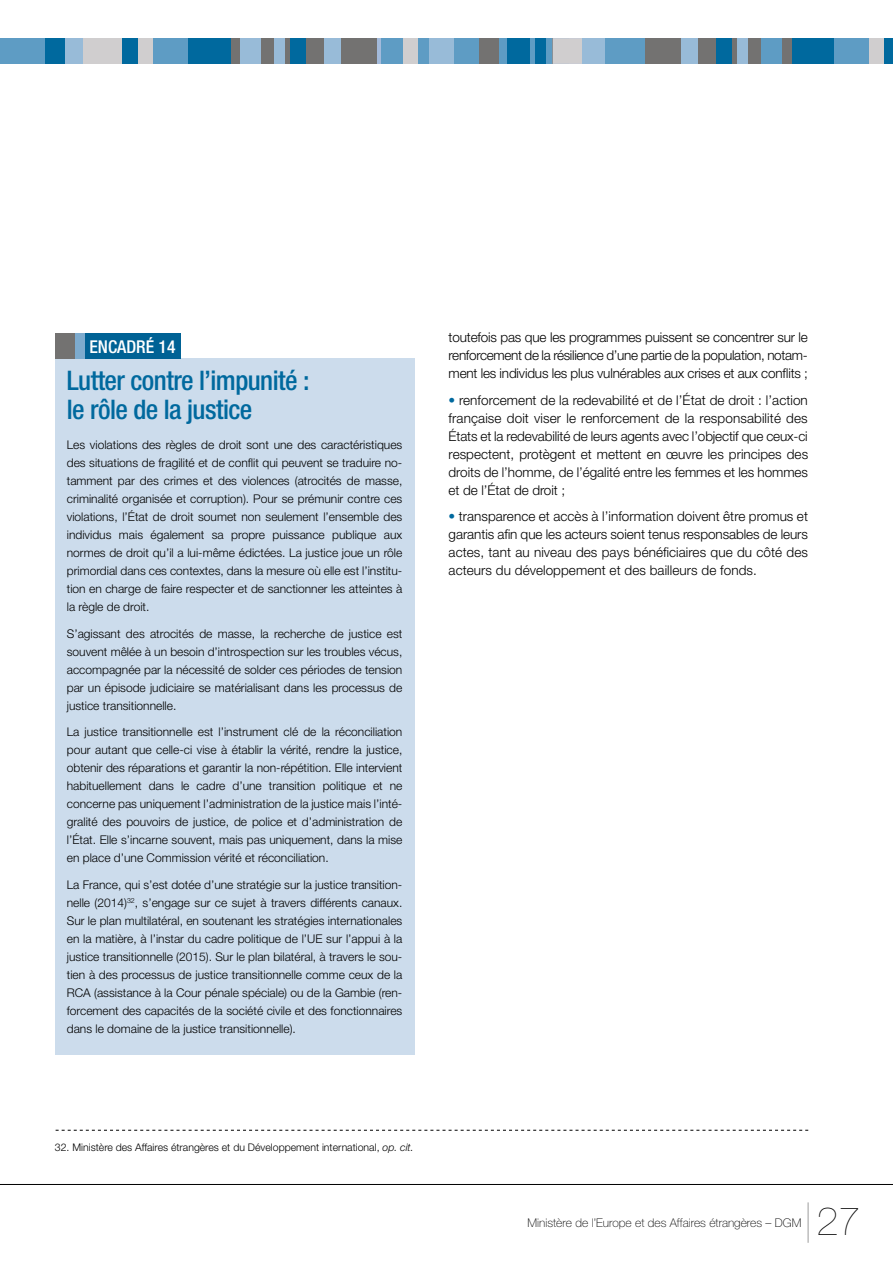
<style>
.page{position:relative;width:893px;height:1263px;background:#fff}
.page>*{position:absolute;margin:0;border:0;box-sizing:border-box;transform-origin:0 0}
.t1{font:200 39.6px "Helvetica Neue LT Std";color:#000}
.t2{font:500 condensed 27px/28.5px "Helvetica Neue LT Std";letter-spacing:-.02em;color:#00699e}
.t3{font:500 condensed 17.7px "Helvetica Neue LT Std";color:#fff}
.t4{font:300 13.5px/18px "Helvetica Neue LT Std";letter-spacing:-.005em;color:#000;text-align:justify}
.t5{font:300 12px/18px "Helvetica Neue LT Std";color:#000;text-align:justify}
.t6{font:100 12px "Helvetica Neue LT Std";color:#000}
.t7{font:300 10.5px "Helvetica Neue LT Std";color:#000}
.s1{color:#00699e}
.s2{font-style:italic}
</style>
<div class="page">
<hr style="left:0;top:1184px;width:893px;height:1px;background:#000">
<hr style="left:808px;top:1202px;width:1px;height:41px;background:#9d9d9c">
<div style="left:44px;top:38px;width:336px;height:26px;background:#737271"></div>
<div style="left:60px;top:38px;width:24px;height:26px;background:#98bbd8"></div>
<div style="left:84px;top:38px;width:69px;height:26px;background:#d0cecf"></div>
<div style="left:186px;top:38px;width:44px;height:26px;background:#00699e"></div>
<div style="left:240px;top:38px;width:21px;height:26px;background:#98bbd8"></div>
<div style="left:44px;top:38px;width:21px;height:26px;background:#00699e"></div>
<div style="left:274px;top:38px;width:11px;height:26px;background:#98bbd8"></div>
<div style="left:291px;top:38px;width:15px;height:26px;background:#00699e"></div>
<div style="left:324px;top:38px;width:17px;height:26px;background:#98bbd8"></div>
<div style="left:0;top:38px;width:45px;height:26px;background:#5e9cc4"></div>
<div style="left:122px;top:38px;width:16px;height:26px;background:#00699e"></div>
<div style="left:153px;top:38px;width:35px;height:26px;background:#5e9cc4"></div>
<svg style="left:377px;top:38px;width:5px;height:26px"></svg>
<div style="left:642px;top:38px;width:251px;height:26px;background:#737271"></div>
<div style="left:382px;top:38px;width:170px;height:26px;background:#5e9cc4"></div>
<div style="left:869px;top:38px;width:24px;height:26px;background:#d0cecf"></div>
<div style="left:479px;top:38px;width:19px;height:26px;background:#737271"></div>
<div style="left:792px;top:38px;width:44px;height:26px;background:#00699e"></div>
<div style="left:761px;top:38px;width:21px;height:26px;background:#5e9cc4"></div>
<div style="left:737px;top:38px;width:11px;height:26px;background:#98bbd8"></div>
<div style="left:716px;top:38px;width:15px;height:26px;background:#00699e"></div>
<div style="left:681px;top:38px;width:17px;height:26px;background:#98bbd8"></div>
<div style="left:404px;top:38px;width:14px;height:26px;background:#d0cecf"></div>
<div style="left:429px;top:38px;width:24px;height:26px;background:#98bbd8"></div>
<div style="left:507px;top:38px;width:22px;height:26px;background:#00699e"></div>
<svg style="left:552px;top:38px;width:31px;height:26px"></svg>
<div style="left:535px;top:38px;width:11px;height:26px;background:#00699e"></div>
<div style="left:884px;top:38px;width:9px;height:26px;background:#00699e"></div>
<div style="left:834px;top:38px;width:35px;height:26px;background:#5e9cc4"></div>
<div style="left:604px;top:38px;width:41px;height:26px;background:#5e9cc4"></div>
<div style="left:583px;top:38px;width:22px;height:26px;background:#98bbd8"></div>
<div style="left:55px;top:358px;width:360px;height:696px;background:#ccdcec"></div>
<div style="left:55px;top:333px;width:125px;height:25px;background:#006295"></div>
<div style="left:55px;top:333px;width:20px;height:25px;background:#737271"></div>
<div style="left:75px;top:333px;width:10px;height:25px;background:#7dabce"></div>
<svg style="left:56px;top:1130px;width:752px;height:1px"></svg>
<h3 class="t3" style="left:89px;top:336px;width:88px">ENCADRÉ 14</h3>
<h2 class="t2" style="left:67px;top:366px;width:244px">Lutter contre l’impunité : le rôle de la justice</h2>
<p class="t5" style="left:67px;top:436px;width:337px">Les violations des règles de droit sont une des caractéristiques des situations de fragilité et de conflit qui peuvent se traduire no&shy;tamment par des crimes et des violences (atrocités de masse, criminalité organisée et corruption). Pour se prémunir contre ces violations, l’État de droit soumet non seulement l’ensemble des individus mais également sa propre puissance publique aux normes de droit qu’il a lui-même édictées. La justice joue un rôle primordial dans ces contextes, dans la mesure où elle est l’institu&shy;tion en charge de faire respecter et de sanctionner les atteintes à la règle de droit.</p>
<p class="t5" style="left:67px;top:624px;width:337px">S’agissant des atrocités de masse, la recherche de justice est souvent mêlée à un besoin d’introspection sur les troubles vécus, accompagnée par la nécessité de solder ces périodes de tension par un épisode judiciaire se matérialisant dans les processus de justice transitionnelle.</p>
<p class="t5" style="left:67px;top:723px;width:337px">La justice transitionnelle est l’instrument clé de la réconciliation pour autant que celle-ci vise à établir la vérité, rendre la justice, obtenir des réparations et garantir la non-répétition. Elle intervient habituellement dans le cadre d’une transition politique et ne concerne pas uniquement l’administration de la justice mais l’inté&shy;gralité des pouvoirs de justice, de police et d’administration de l’État. Elle s’incarne souvent, mais pas uniquement, dans la mise en place d’une Commission vérité et réconciliation.</p>
<p class="t5" style="left:67px;top:875px;width:337px">La France, qui s’est dotée d’une stratégie sur la justice transition&shy;nelle (2014)<sup>32</sup>, s’engage sur ce sujet à travers différents canaux.<br>Sur le plan multilatéral, en soutenant les stratégies internationales en la matière, à l’instar du cadre politique de l’UE sur l’appui à la justice transitionnelle (2015). Sur le plan bilatéral, à travers le sou&shy;tien à des processus de justice transitionnelle comme ceux de la RCA (assistance à la Cour pénale spéciale) ou de la Gambie (ren&shy;forcement des capacités de la société civile et des fonctionnaires dans le domaine de la justice transitionnelle).</p>
<p class="t4" style="left:449px;top:328px;width:361px">toutefois pas que les programmes puissent se concentrer sur le renforcement de la résilience d’une partie de la population, notam&shy;ment les individus les plus vulnérables aux crises et aux conflits ;</p>
<p class="t4" style="left:449px;top:391px;width:361px"><span class="s1">•</span> renforcement de la redevabilité et de l’État de droit : l’action française doit viser le renforcement de la responsabilité des États et la redevabilité de leurs agents avec l’objectif que ceux-ci respectent, protègent et mettent en œuvre les principes des droits de l’homme, de l’égalité entre les femmes et les hommes et de l’État de droit ;</p>
<p class="t4" style="left:449px;top:507px;width:361px"><span class="s1">•</span> transparence et accès à l’information doivent être promus et garantis afin que les acteurs soient tenus responsables de leurs actes, tant au niveau des pays bénéficiaires que du côté des acteurs du développement et des bailleurs de fonds.</p>
<p class="t7" style="left:55px;top:1141px;width:360px">32. Ministère des Affaires étrangères et du Développement international, <span class="s2">op. cit.</span></p>
<p class="t6" style="left:527px;top:1216px;width:276px">Ministère de l’Europe et des Affaires étrangères – DGM</p>
<h1 class="t1" style="left:816px;top:1198px;width:46px">27</h1>
</div>
